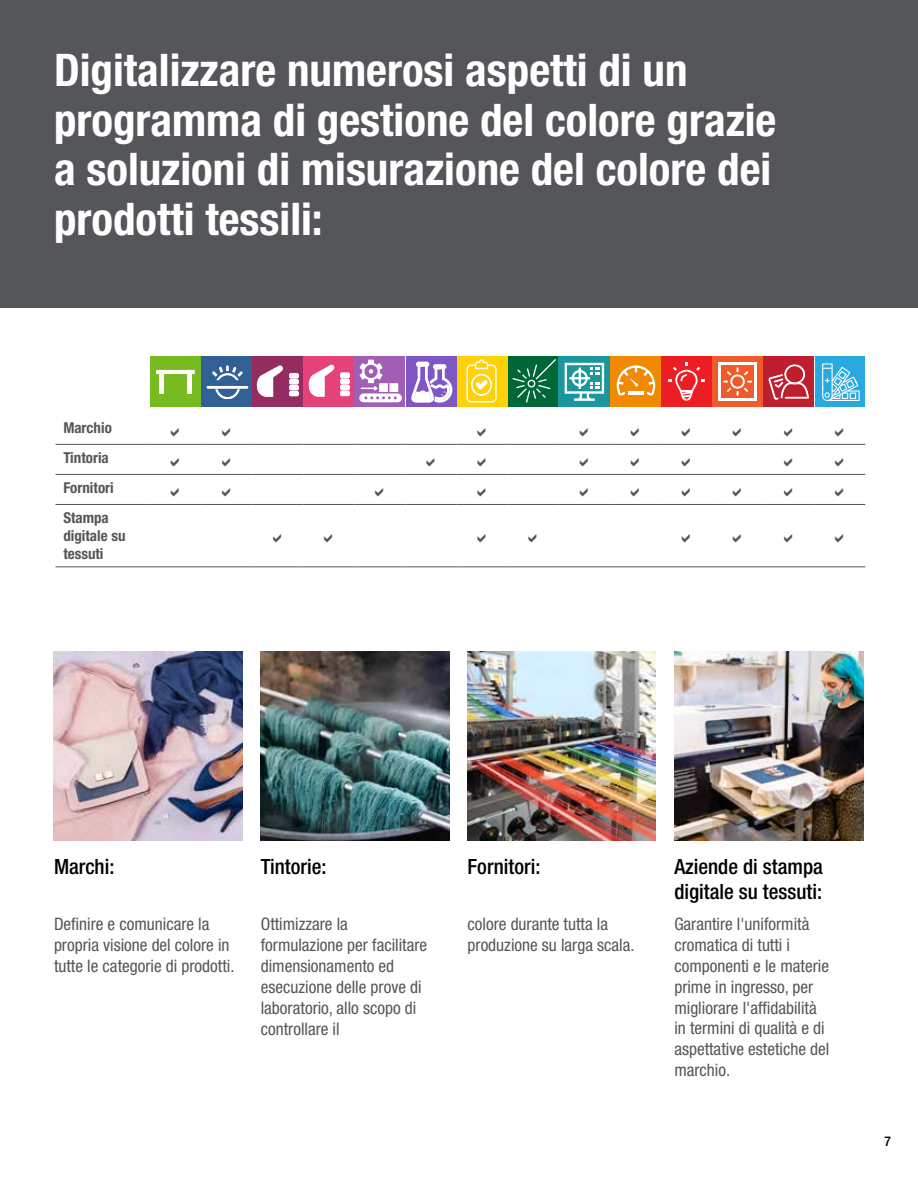
<style>
.page{position:relative;width:918px;height:1188px;background:#fff}
.page>*{position:absolute;margin:0;border:0;box-sizing:border-box;transform-origin:0 0}
.t1{font:700 condensed 45px/49.5px "Helvetica Neue LT Pro";color:#fff}
.t2{font:500 condensed 21px/25.2px "Helvetica Neue LT Pro";color:#000}
.t3{font:condensed 17.25px/21px "Helvetica Neue LT Std";color:#54565a}
.t4{font:700 condensed 15px/30px "Helvetica Neue LT Pro";color:#54565a}
.t5{font:500 condensed 13.5px "Helvetica Neue LT Pro";color:#000}
</style>
<div class="page">
<div style="left:0;top:0;width:918px;height:308px;background:#54565a"></div>
<hr style="left:56px;top:444px;width:94px;height:1px;background:#54565a">
<hr style="left:150px;top:444px;width:51px;height:1px;background:#54565a">
<hr style="left:201px;top:444px;width:51px;height:1px;background:#54565a">
<hr style="left:252px;top:444px;width:51px;height:1px;background:#54565a">
<hr style="left:303px;top:444px;width:51px;height:1px;background:#54565a">
<hr style="left:354px;top:444px;width:52px;height:1px;background:#54565a">
<hr style="left:406px;top:444px;width:51px;height:1px;background:#54565a">
<hr style="left:457px;top:444px;width:51px;height:1px;background:#54565a">
<hr style="left:508px;top:444px;width:51px;height:1px;background:#54565a">
<hr style="left:559px;top:444px;width:51px;height:1px;background:#54565a">
<hr style="left:610px;top:444px;width:51px;height:1px;background:#54565a">
<hr style="left:661px;top:444px;width:51px;height:1px;background:#54565a">
<hr style="left:712px;top:444px;width:51px;height:1px;background:#54565a">
<hr style="left:763px;top:444px;width:51px;height:1px;background:#54565a">
<hr style="left:814px;top:444px;width:51px;height:1px;background:#54565a">
<hr style="left:56px;top:474px;width:94px;height:1px;background:#54565a">
<hr style="left:150px;top:474px;width:51px;height:1px;background:#54565a">
<hr style="left:201px;top:474px;width:51px;height:1px;background:#54565a">
<hr style="left:252px;top:474px;width:51px;height:1px;background:#54565a">
<hr style="left:303px;top:474px;width:51px;height:1px;background:#54565a">
<hr style="left:354px;top:474px;width:52px;height:1px;background:#54565a">
<hr style="left:406px;top:474px;width:51px;height:1px;background:#54565a">
<hr style="left:457px;top:474px;width:51px;height:1px;background:#54565a">
<hr style="left:508px;top:474px;width:51px;height:1px;background:#54565a">
<hr style="left:559px;top:474px;width:51px;height:1px;background:#54565a">
<hr style="left:610px;top:474px;width:51px;height:1px;background:#54565a">
<hr style="left:661px;top:474px;width:51px;height:1px;background:#54565a">
<hr style="left:712px;top:474px;width:51px;height:1px;background:#54565a">
<hr style="left:763px;top:474px;width:51px;height:1px;background:#54565a">
<hr style="left:814px;top:474px;width:51px;height:1px;background:#54565a">
<hr style="left:56px;top:504px;width:94px;height:1px;background:#54565a">
<hr style="left:150px;top:504px;width:51px;height:1px;background:#54565a">
<hr style="left:201px;top:504px;width:51px;height:1px;background:#54565a">
<hr style="left:252px;top:504px;width:51px;height:1px;background:#54565a">
<hr style="left:303px;top:504px;width:51px;height:1px;background:#54565a">
<hr style="left:354px;top:504px;width:52px;height:1px;background:#54565a">
<hr style="left:406px;top:504px;width:51px;height:1px;background:#54565a">
<hr style="left:457px;top:504px;width:51px;height:1px;background:#54565a">
<hr style="left:508px;top:504px;width:51px;height:1px;background:#54565a">
<hr style="left:559px;top:504px;width:51px;height:1px;background:#54565a">
<hr style="left:610px;top:504px;width:51px;height:1px;background:#54565a">
<hr style="left:661px;top:504px;width:51px;height:1px;background:#54565a">
<hr style="left:712px;top:504px;width:51px;height:1px;background:#54565a">
<hr style="left:763px;top:504px;width:51px;height:1px;background:#54565a">
<hr style="left:814px;top:504px;width:51px;height:1px;background:#54565a">
<hr style="left:56px;top:567px;width:94px;height:1px;background:#54565a">
<hr style="left:150px;top:567px;width:51px;height:1px;background:#54565a">
<hr style="left:201px;top:567px;width:51px;height:1px;background:#54565a">
<hr style="left:252px;top:567px;width:51px;height:1px;background:#54565a">
<hr style="left:303px;top:567px;width:51px;height:1px;background:#54565a">
<hr style="left:354px;top:567px;width:52px;height:1px;background:#54565a">
<hr style="left:406px;top:567px;width:51px;height:1px;background:#54565a">
<hr style="left:457px;top:567px;width:51px;height:1px;background:#54565a">
<hr style="left:508px;top:567px;width:51px;height:1px;background:#54565a">
<hr style="left:559px;top:567px;width:51px;height:1px;background:#54565a">
<hr style="left:610px;top:567px;width:51px;height:1px;background:#54565a">
<hr style="left:661px;top:567px;width:51px;height:1px;background:#54565a">
<hr style="left:712px;top:567px;width:51px;height:1px;background:#54565a">
<hr style="left:763px;top:567px;width:51px;height:1px;background:#54565a">
<hr style="left:814px;top:567px;width:51px;height:1px;background:#54565a">
<div style="left:150px;top:356px;width:51px;height:50px;background:#76bc21"></div>
<svg style="left:156px;top:370px;width:39px;height:11px"></svg>
<hr style="left:160px;top:374px;width:4px;height:20px;background:#fff">
<hr style="left:187px;top:374px;width:4px;height:20px;background:#fff">
<div style="left:201px;top:356px;width:51px;height:50px;background:#316094"></div>
<svg style="left:215px;top:389px;width:25px;height:9px"></svg>
<hr style="left:207px;top:386px;width:41px;height:3px;background:#fff">
<svg style="left:212px;top:365px;width:31px;height:15px"></svg>
<div style="left:252px;top:356px;width:51px;height:50px;background:#942c61"></div>
<svg style="left:257px;top:365px;width:26px;height:32px"></svg>
<div style="left:289px;top:373px;width:10px;height:5px;background:#fff;border-radius:2px"></div>
<div style="left:289px;top:373px;width:10px;height:6px;border:1px solid #fff"></div>
<div style="left:289px;top:379px;width:10px;height:5px;background:#fff;border-radius:2px"></div>
<div style="left:289px;top:379px;width:10px;height:6px;border:1px solid #fff"></div>
<div style="left:289px;top:385px;width:10px;height:5px;background:#fff;border-radius:2px"></div>
<div style="left:289px;top:385px;width:10px;height:5px;border:1px solid #fff"></div>
<div style="left:289px;top:391px;width:10px;height:5px;background:#fff;border-radius:2px"></div>
<div style="left:289px;top:391px;width:10px;height:5px;border:1px solid #fff"></div>
<div style="left:304px;top:356px;width:50px;height:50px;background:#e6427a"></div>
<svg style="left:308px;top:364px;width:27px;height:33px"></svg>
<div style="left:340px;top:373px;width:10px;height:5px;background:#fff;border-radius:2px"></div>
<div style="left:340px;top:373px;width:10px;height:5px;border:1px solid #fff"></div>
<div style="left:340px;top:379px;width:10px;height:5px;background:#fff;border-radius:2px"></div>
<div style="left:340px;top:379px;width:10px;height:5px;border:1px solid #fff"></div>
<div style="left:340px;top:385px;width:10px;height:5px;background:#fff;border-radius:2px"></div>
<div style="left:340px;top:385px;width:10px;height:5px;border:1px solid #fff"></div>
<div style="left:340px;top:391px;width:10px;height:5px;background:#fff;border-radius:2px"></div>
<div style="left:340px;top:391px;width:10px;height:5px;border:1px solid #fff"></div>
<div style="left:355px;top:356px;width:50px;height:50px;background:#a25eb5"></div>
<svg style="left:359px;top:360px;width:43px;height:42px"></svg>
<div style="left:406px;top:356px;width:50px;height:50px;background:#7e57c5"></div>
<svg style="left:411px;top:361px;width:42px;height:42px"></svg>
<div style="left:457px;top:356px;width:50px;height:50px;background:#fed109"></div>
<svg style="left:466px;top:359px;width:31px;height:44px"></svg>
<div style="left:508px;top:356px;width:51px;height:50px;background:#006838"></div>
<svg style="left:512px;top:359px;width:44px;height:44px"></svg>
<div style="left:559px;top:356px;width:51px;height:50px;background:#1a979c"></div>
<svg style="left:565px;top:363px;width:39px;height:38px"></svg>
<div style="left:610px;top:356px;width:51px;height:50px;background:#f18a00"></div>
<svg style="left:617px;top:365px;width:38px;height:30px"></svg>
<div style="left:661px;top:356px;width:51px;height:50px;background:#ed1d24"></div>
<svg style="left:668px;top:362px;width:37px;height:39px"></svg>
<div style="left:712px;top:356px;width:51px;height:50px;background:#f15a29"></div>
<div style="left:718px;top:363px;width:39px;height:38px;background:#fff"></div>
<div style="left:721px;top:365px;width:33px;height:33px;background:#f15a29"></div>
<svg style="left:723px;top:367px;width:29px;height:29px"></svg>
<div style="left:763px;top:356px;width:51px;height:50px;background:#be1e2d"></div>
<svg style="left:768px;top:364px;width:41px;height:36px"></svg>
<div style="left:815px;top:356px;width:50px;height:50px;background:#28aae1"></div>
<svg style="left:822px;top:363px;width:38px;height:38px"></svg>
<img style="left:54px;top:651px;width:189px;height:189px">
<img style="left:468px;top:651px;width:188px;height:189px">
<img style="left:261px;top:651px;width:189px;height:189px">
<img style="left:674px;top:651px;width:189px;height:189px">
<h1 class="t1" style="left:54px;top:45px;width:724px">Digitalizzare numerosi aspetti di un programma di gestione del colore grazie a soluzioni di misurazione del colore dei prodotti tessili:</h1>
<p class="t4" style="left:63px;top:412px;width:52px">Marchio<br>Tintoria<br>Fornitori<br>Stampa</p>
<p class="t4" style="left:63px;top:526px;width:64px;line-height:18px">digitale su tessuti</p>
<p class="t2" style="left:54px;top:853px;width:62px">Marchi:</p>
<p class="t2" style="left:674px;top:853px;width:150px">Aziende di stampa digitale su tessuti:</p>
<p class="t2" style="left:261px;top:853px;width:67px">Tintorie:</p>
<p class="t2" style="left:468px;top:853px;width:74px">Fornitori:</p>
<p class="t3" style="left:54px;top:913px;width:182px">Definire e comunicare la propria visione del colore in tutte le categorie di prodotti.</p>
<p class="t3" style="left:674px;top:913px;width:156px">Garantire l'uniformità cromatica di tutti i componenti e le materie prime in ingresso, per migliorare l'affidabilità in termini di qualità e di aspettative estetiche del marchio.</p>
<p class="t3" style="left:261px;top:913px;width:168px">Ottimizzare la formulazione per facilitare dimensionamento ed esecuzione delle prove di laboratorio, allo scopo di controllare il</p>
<p class="t3" style="left:468px;top:913px;width:168px">colore durante tutta la produzione su larga scala.</p>
<p class="t5" style="left:885px;top:1133px;width:8px">7</p>
</div>
